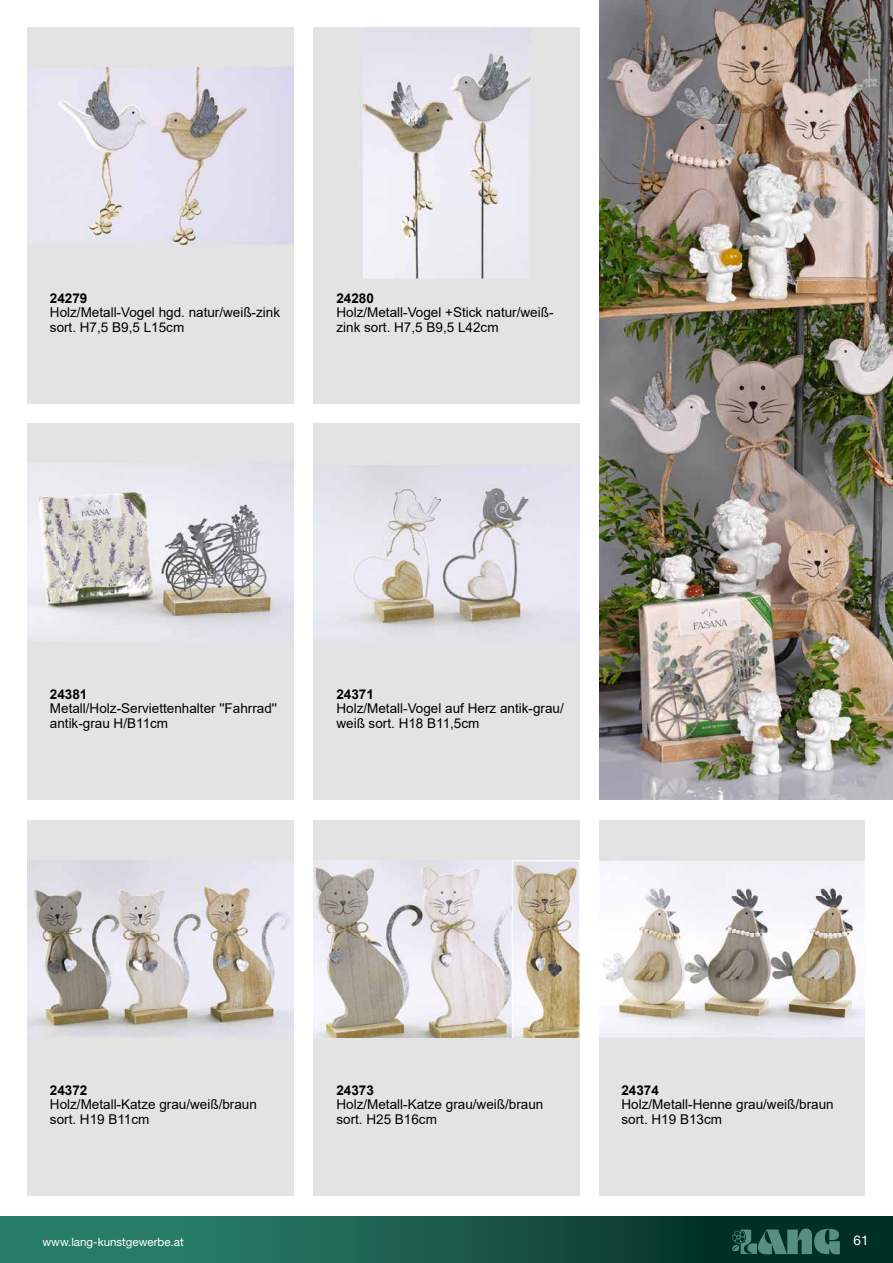
<style>
.page{position:relative;width:893px;height:1263px;background:#fff}
.page>*{position:absolute;margin:0;border:0;box-sizing:border-box;transform-origin:0 0}
.t1{font:13.5px/15.5px "Arial";color:#000}
.t2{font:700 13.5px "Arial";letter-spacing:-.005em;color:#000}
.t3{font:13.5px "Helvetica Neue";color:#fff}
.t4{font:11.55px "Helvetica Neue LT Std";color:#fff}
</style>
<div class="page">
<img style="left:28px;top:28px;width:265px;height:375px">
<img style="left:314px;top:28px;width:266px;height:375px">
<img style="left:28px;top:424px;width:265px;height:375px">
<img style="left:314px;top:424px;width:266px;height:375px">
<img style="left:28px;top:820px;width:265px;height:375px">
<img style="left:314px;top:820px;width:266px;height:375px">
<img style="left:599px;top:820px;width:266px;height:375px">
<img style="left:600px;top:0;width:293px;height:800px">
<div style="left:0;top:1216px;width:893px;height:47px;background:linear-gradient(to right,#308973,#00251e)"></div>
<svg style="left:732px;top:1228px;width:108px;height:26px;background:#376b5f"></svg>
<p class="t2" style="left:50px;top:289px;width:39px">24279</p>
<p class="t1" style="left:50px;top:304px;width:232px">Holz/Metall-Vogel hgd. natur/weiß-zink sort. H7,5 B9,5 L15cm</p>
<p class="t2" style="left:336px;top:289px;width:39px">24280</p>
<p class="t1" style="left:336px;top:304px;width:219px">Holz/Metall-Vogel +Stick natur/weiß&shy;zink sort. H7,5 B9,5 L42cm</p>
<p class="t2" style="left:50px;top:685px;width:39px">24381</p>
<p class="t1" style="left:50px;top:700px;width:229px">Metall/Holz-Serviettenhalter ''Fahrrad'' antik-grau H/B11cm</p>
<p class="t2" style="left:336px;top:685px;width:39px">24371</p>
<p class="t1" style="left:336px;top:700px;width:229px">Holz/Metall-Vogel auf Herz antik-grau/ weiß sort. H18 B11,5cm</p>
<p class="t2" style="left:50px;top:1081px;width:39px">24372</p>
<p class="t1" style="left:50px;top:1096px;width:208px">Holz/Metall-Katze grau/weiß/braun sort. H19 B11cm</p>
<p class="t2" style="left:336px;top:1081px;width:39px">24373</p>
<p class="t1" style="left:336px;top:1096px;width:208px">Holz/Metall-Katze grau/weiß/braun sort. H25 B16cm</p>
<p class="t2" style="left:621px;top:1081px;width:39px">24374</p>
<p class="t1" style="left:621px;top:1096px;width:214px">Holz/Metall-Henne grau/weiß/braun sort. H19 B13cm</p>
<p class="t4" style="left:43px;top:1235px;width:143px">www.lang-kunstgewerbe.at</p>
<p class="t3" style="left:854px;top:1231px;width:17px">61</p>
</div>
